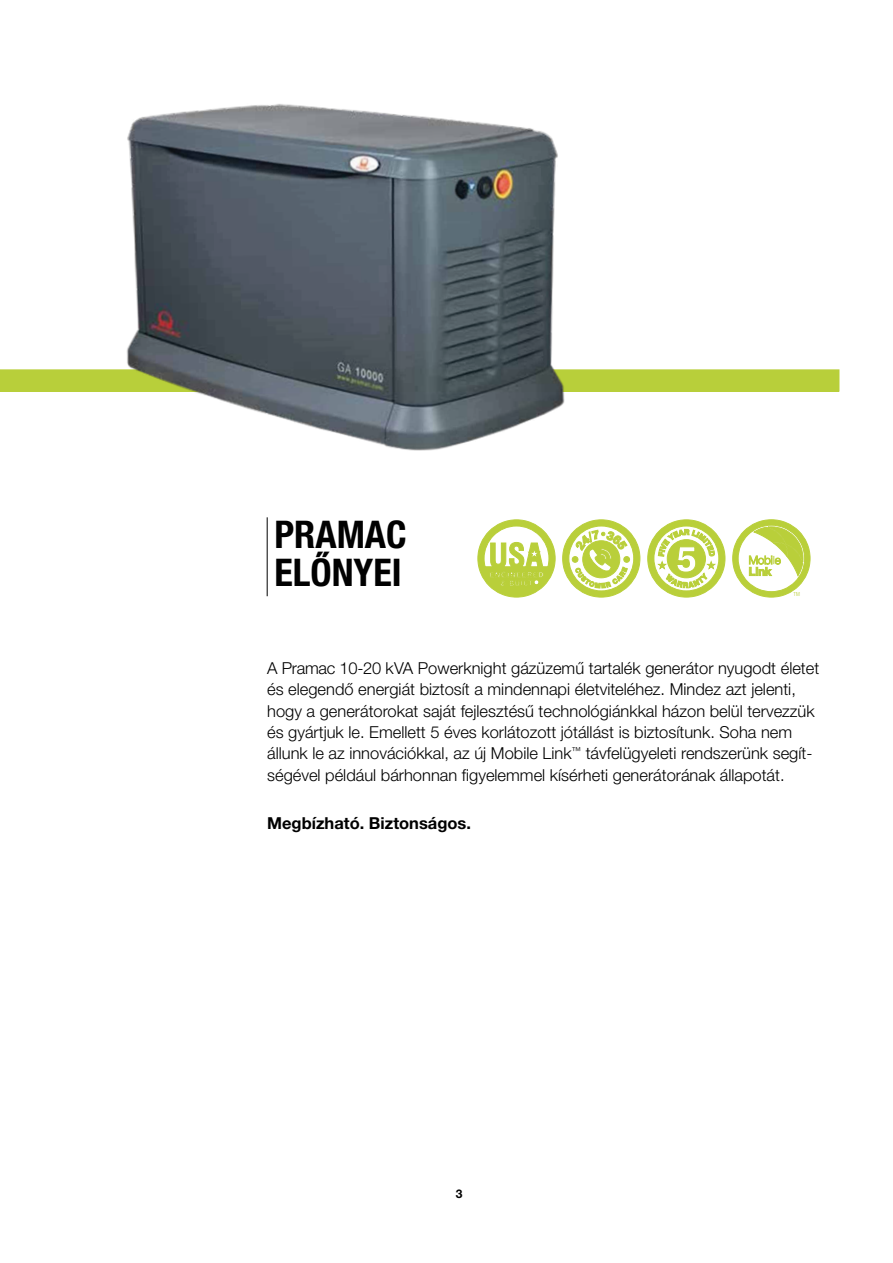
<style>
.page{position:relative;width:893px;height:1263px;background:#fff}
.page>*{position:absolute;margin:0;border:0;box-sizing:border-box;transform-origin:0 0}
.t1{font:700 condensed 38.25px/38.2px "Helvetica Neue LT Pro";color:#010101}
.t2{font:300 16.5px/21.3px "Helvetica Neue LT Pro";color:#010101}
.t3{font:700 16.5px "Helvetica Neue LT Pro";color:#010101}
.t4{font:700 12px "Helvetica Neue LT Pro";color:#010101}
.t5{font:300 condensed 5.55px "Helvetica Neue LT Pro";color:#b9cf3a}
</style>
<div class="page">
<div style="left:0;top:370px;width:839px;height:21px;background:#b8cf3a"></div>
<hr style="left:267px;top:517px;width:1px;height:79px;background:#010101">
<img style="left:117px;top:104px;width:460px;height:347px">
<svg style="left:563px;top:520px;width:77px;height:77px"></svg>
<svg style="left:648px;top:520px;width:77px;height:77px"></svg>
<svg style="left:478px;top:520px;width:77px;height:77px"></svg>
<svg style="left:733px;top:520px;width:77px;height:77px"></svg>
<h1 class="t1" style="left:274px;top:515px;width:134px">PRAMAC<br>ELŐNYEI</h1>
<p class="t5" style="left:793px;top:591px;width:8px">TM</p>
<p class="t2" style="left:267px;top:657px;width:554px">A Pramac 10-20 kVA Powerknight gázüzemű tartalék generátor nyugodt életet és elegendő energiát biztosít a mindennapi életviteléhez. Mindez azt jelenti, hogy a generátorokat saját fejlesztésű technológiánkkal házon belül tervezzük és gyártjuk le. Emellett 5 éves korlátozott jótállást is biztosítunk. Soha nem állunk le az innovációkkal, az új Mobile Link<sup>™</sup> távfelügyeleti rendszerünk segít&shy;ségével például bárhonnan figyelemmel kísérheti generátorának állapotát.</p>
<p class="t3" style="left:267px;top:812px;width:205px">Megbízható. Biztonságos.</p>
<p class="t4" style="left:456px;top:1186px;width:8px">3</p>
</div>
